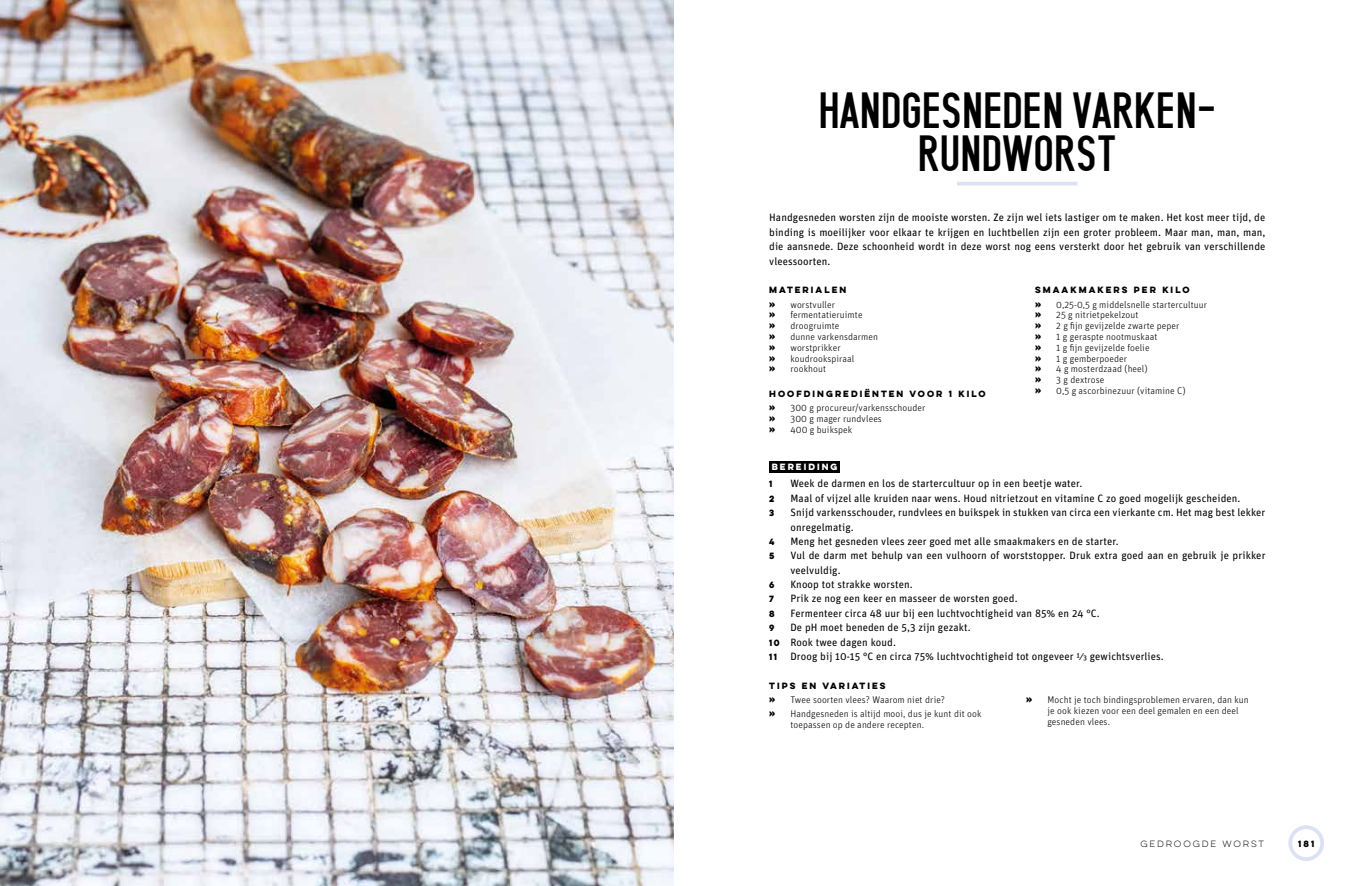
<style>
.page{position:relative;width:1347px;height:886px;background:#fff}
.page>*{position:absolute;margin:0;border:0;box-sizing:border-box;transform-origin:0 0}
.t1{font:800 47.5px/43.1px "Egg Harbour";letter-spacing:.025em;color:#000;text-align:center}
.t2{font:10.62px/14.4px "Unit OT";letter-spacing:.01em;color:#000}
.t3{font:300 9.75px/10.8px "Unit OT";letter-spacing:.01em;color:#000}
.t4{font:700 8.12px "Lulo Clean One";letter-spacing:.025em;color:#000}
.t5{font:8.12px "Lulo Clean One";letter-spacing:.025em;color:#000}
.t6{font:700 8.12px "Lulo Clean One";letter-spacing:.025em;color:#fff}
.s1{font-family:"Lulo Clean One";font-weight:700;font-size:8.75px}
.s2{font-family:"Lulo Clean One";font-weight:700;font-size:8.12px}
</style>
<div class="page">
<div style="left:1288px;top:825px;width:36px;height:36px;border:4px solid #dce1f3;border-radius:50%"></div>
<img style="left:0;top:0;width:673px;height:886px">
<hr style="left:957px;top:182px;width:120px;height:3px;background:#dce1f3">
<div style="left:769px;top:461px;width:71px;height:12px;background:#000"></div>
<h1 class="t1" style="left:819px;top:85px;width:397px">HANDGESNEDEN VARKEN-<br>RUNDWORST</h1>
<p class="t2" style="left:769px;top:210px;width:498px;text-align:justify">Handgesneden worsten zijn de mooiste worsten. Ze zijn wel iets lastiger om te maken. Het kost meer tijd, de binding is moeilijker voor elkaar te krijgen en luchtbellen zijn een groter probleem. Maar man, man, man, die aansnede. Deze schoonheid wordt in deze worst nog eens versterkt door het gebruik van verschillende vleessoorten.</p>
<p class="t4" style="left:769px;top:284px;width:80px">MATERIALEN</p>
<p class="t3" style="left:769px;top:299px;width:110px"><span class="s1">»</span> worstvuller<br><span class="s1">»</span> fermentatieruimte<br><span class="s1">»</span> droogruimte<br><span class="s1">»</span> dunne varkensdarmen <span class="s1">»</span> worstprikker<br><span class="s1">»</span> koudrookspiraal<br><span class="s1">»</span> rookhout</p>
<p class="t4" style="left:769px;top:388px;width:220px">HOOFDINGREDIËNTEN VOOR 1 KILO</p>
<p class="t3" style="left:769px;top:403px;width:158px"><span class="s1">»</span> 300 g procureur/varkensschouder <span class="s1">»</span> 300 g mager rundvlees<br><span class="s1">»</span> 400 g buikspek</p>
<p class="t4" style="left:1035px;top:284px;width:158px">SMAAKMAKERS PER KILO</p>
<p class="t3" style="left:1035px;top:299px;width:173px"><span class="s1">»</span> 0,25-0,5 g middelsnelle startercultuur <span class="s1">»</span> 25 g nitrietpekelzout<br><span class="s1">»</span> 2 g -jn gevijzelde zwarte peper<br><span class="s1">»</span> 1 g geraspte nootmuskaat<br><span class="s1">»</span> 1 g -jn gevijzelde foelie<br><span class="s1">»</span> 1 g gemberpoeder<br><span class="s1">»</span> 4 g mosterdzaad (heel)<br><span class="s1">»</span> 3 g dextrose<br><span class="s1">»</span> 0,5 g ascorbinezuur (vitamine C)</p>
<p class="t6" style="left:771px;top:461px;width:69px">BEREIDING</p>
<p class="t4" style="left:769px;top:478px;width:7px">1</p>
<p class="t2" style="left:790px;top:476px;width:293px">Week de darmen en los de startercultuur op in een beetje water.</p>
<p class="t4" style="left:769px;top:492px;width:9px">2</p>
<p class="t2" style="left:790px;top:491px;width:451px">Maal of vijzel alle kruiden naar wens. Houd nitrietzout en vitamine C zo goed mogelijk gescheiden.</p>
<p class="t4" style="left:769px;top:507px;width:8px">3</p>
<p class="t2" style="left:790px;top:505px;width:476px">Snijd varkensschouder, rundvlees en buikspek in stukken van circa een vierkante cm. Het mag best lekker onregelmatig.</p>
<p class="t4" style="left:769px;top:535px;width:9px">4</p>
<p class="t2" style="left:790px;top:534px;width:330px">Meng het gesneden vlees zeer goed met alle smaakmakers en de starter.</p>
<p class="t4" style="left:769px;top:550px;width:9px">5</p>
<p class="t2" style="left:790px;top:548px;width:476px">Vul de darm met behulp van een vulhoorn of worststopper. Druk extra goed aan en gebruik je prikker veelvuldig.</p>
<p class="t4" style="left:769px;top:578px;width:9px">6</p>
<p class="t2" style="left:790px;top:577px;width:124px">Knoop tot strakke worsten.</p>
<p class="t4" style="left:769px;top:593px;width:8px">7</p>
<p class="t2" style="left:790px;top:591px;width:229px">Prik ze nog een keer en masseer de worsten goed.</p>
<p class="t4" style="left:769px;top:607px;width:9px">8</p>
<p class="t2" style="left:790px;top:606px;width:311px">Fermenteer circa 48 uur bij een luchtvochtigheid van 85% en 24 °C.</p>
<p class="t4" style="left:769px;top:622px;width:9px">9</p>
<p class="t2" style="left:769px;top:620px;width:396px;text-indent:21px">De pH moet beneden de 5,3 zijn gezakt.<br><span class="s2">10</span> Rook twee dagen koud.<br><span class="s2">11</span> Droog bij 10-15 °C en circa 75% luchtvochtigheid tot ongeveer ⅓ gewichtsverlies.</p>
<p class="t4" style="left:769px;top:679px;width:120px">TIPS EN VARIATIES</p>
<p class="t3" style="left:769px;top:692px;width:214px;line-height:14.4px"><span class="s1">»</span> Twee soorten vlees? Waarom niet drie?<br><span class="s1">»</span> Handgesneden is altijd mooi, dus je kunt dit ook</p>
<p class="t3" style="left:790px;top:719px;width:135px">toepassen op de andere recepten.</p>
<p class="t3" style="left:1047px;top:694px;width:203px;text-indent:-21px"><span class="s1">»</span> Mocht je toch bindingsproblemen ervaren, dan kun je ook kiezen voor een deel gemalen en een deel gesneden vlees.</p>
<p class="t5" style="left:1140px;top:838px;width:127px">GEDROOGDE WORST</p>
<p class="t4" style="left:1298px;top:837px;width:19px">181</p>
</div>
